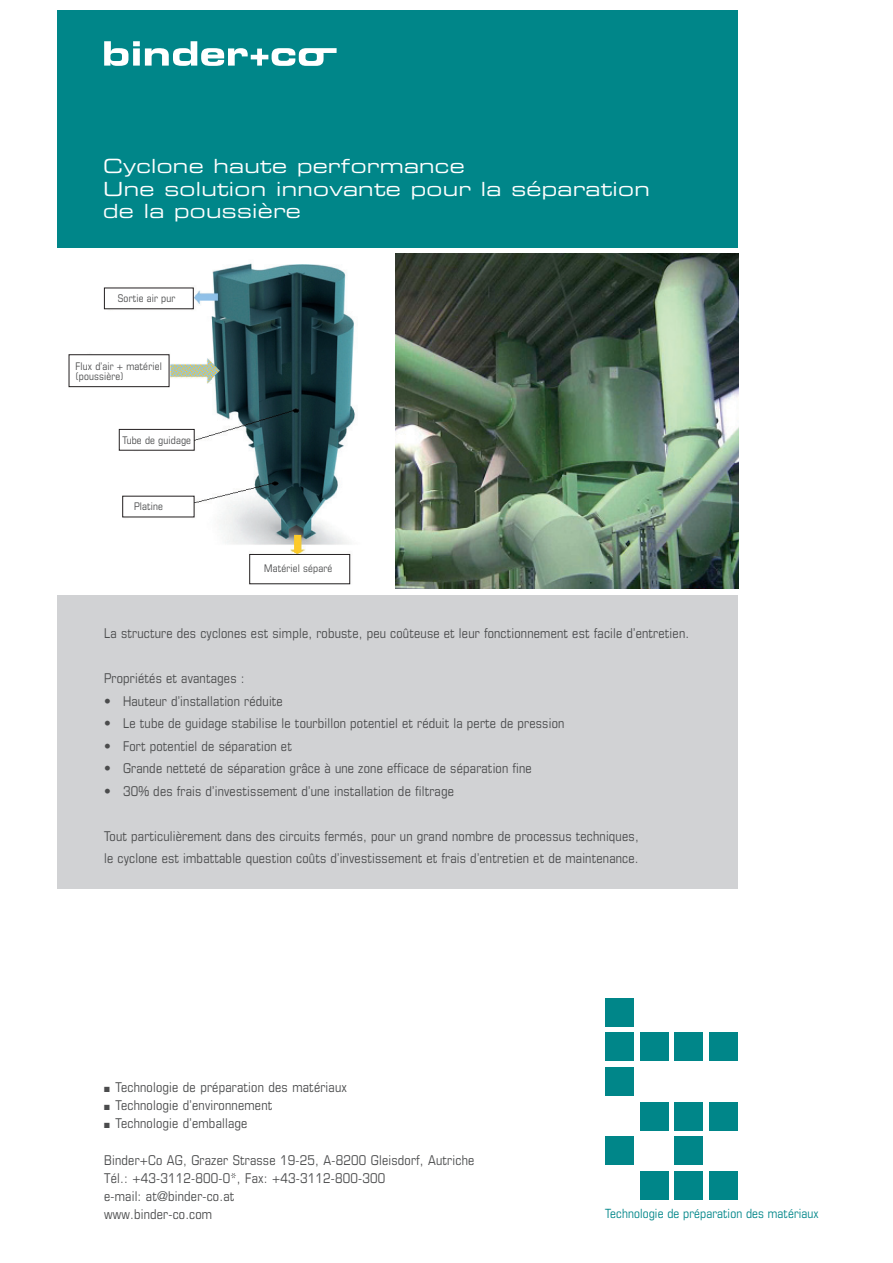
<style>
.page{position:relative;width:893px;height:1263px;background:#fff}
.page>*{position:absolute;margin:0;border:0;box-sizing:border-box;transform-origin:0 0}
.t1{font:19.5px/22.5px "Eurostile Extended Two";letter-spacing:.015em;color:#fff}
.t2{font:condensed 13.5px/18px "Eurostile";letter-spacing:.015em;color:#4b4c4d}
.t3{font:condensed 12.75px "Eurostile";letter-spacing:.01em;color:#008689}
.t4{font:condensed 10.5px/10.5px "Eurostile";letter-spacing:.015em;color:#4b4c4d}
</style>
<div class="page">
<div style="left:57px;top:10px;width:681px;height:238px;background:#008689"></div>
<svg style="left:104px;top:41px;width:233px;height:25px"></svg>
<div style="left:57px;top:595px;width:681px;height:294px;background:#d1d2d4"></div>
<div style="left:640px;top:1171px;width:28px;height:28px;background:#008689"></div>
<div style="left:674px;top:1171px;width:29px;height:28px;background:#008689"></div>
<div style="left:605px;top:1136px;width:29px;height:29px;background:#008689"></div>
<div style="left:640px;top:1102px;width:28px;height:28px;background:#008689"></div>
<div style="left:674px;top:1102px;width:29px;height:28px;background:#008689"></div>
<div style="left:605px;top:1067px;width:29px;height:29px;background:#008689"></div>
<div style="left:605px;top:1032px;width:29px;height:29px;background:#008689"></div>
<div style="left:640px;top:1032px;width:28px;height:29px;background:#008689"></div>
<div style="left:674px;top:1032px;width:29px;height:29px;background:#008689"></div>
<div style="left:709px;top:1032px;width:29px;height:29px;background:#008689"></div>
<div style="left:605px;top:998px;width:29px;height:28px;background:#008689"></div>
<div style="left:709px;top:1171px;width:29px;height:28px;background:#008689"></div>
<div style="left:709px;top:1102px;width:29px;height:28px;background:#008689"></div>
<div style="left:674px;top:1136px;width:29px;height:29px;background:#008689"></div>
<img style="left:88px;top:263px;width:267px;height:321px">
<img style="left:395px;top:253px;width:343px;height:335px">
<div style="left:104px;top:288px;width:89px;height:21px;background:#fff"></div>
<div style="left:69px;top:355px;width:100px;height:32px;background:#fff"></div>
<div style="left:69px;top:354px;width:100px;height:33px;border:1px solid #231f20"></div>
<div style="left:119px;top:429px;width:75px;height:21px;background:#fff"></div>
<div style="left:119px;top:429px;width:75px;height:21px;border:1px solid #231f20"></div>
<div style="left:123px;top:496px;width:71px;height:21px;background:#fff"></div>
<div style="left:250px;top:554px;width:100px;height:30px;background:#fff"></div>
<div style="left:249px;top:554px;width:101px;height:30px;border:1px solid #231f20"></div>
<h1 class="t1" style="left:103px;top:154px;width:548px">Cyclone haute performance<br>Une solution innovante pour la séparation de la poussière</h1>
<p class="t4" style="left:118px;top:293px;width:59px">Sortie air pur</p>
<p class="t4" style="left:76px;top:360px;width:88px">Flux d’air + matériel (poussière)</p>
<p class="t4" style="left:122px;top:434px;width:70px">Tube de guidage</p>
<p class="t4" style="left:134px;top:501px;width:30px">Platine</p>
<p class="t4" style="left:264px;top:563px;width:70px">Matériel séparé</p>
<p class="t2" style="left:104px;top:624px;width:587px">La structure des cyclones est simple, robuste, peu coûteuse et leur fonctionnement est facile d’entretien.</p>
<p class="t2" style="left:104px;top:669px;width:142px">Propriétés et avantages :</p>
<p class="t2" style="left:104px;top:692px;width:180px">• Hauteur d’installation réduite</p>
<p class="t2" style="left:104px;top:714px;width:462px">• Le tube de guidage stabilise le tourbillon potentiel et réduit la perte de pression</p>
<p class="t2" style="left:104px;top:737px;width:189px">• Fort potentiel de séparation et</p>
<p class="t2" style="left:104px;top:759px;width:429px">• Grande netteté de séparation grâce à une zone efficace de séparation fine</p>
<p class="t2" style="left:104px;top:782px;width:351px">• 30% des frais d’investissement d’une installation de filtrage</p>
<p class="t2" style="left:104px;top:824px;width:536px;line-height:22.5px">Tout particulièrement dans des circuits fermés, pour un grand nombre de processus techniques, le cyclone est imbattable question coûts d’investissement et frais d’entretien et de maintenance.</p>
<p class="t2" style="left:116px;top:1077px;width:233px">Technologie de préparation des matériaux<br>Technologie d’environnement<br>Technologie d’emballage</p>
<p class="t2" style="left:104px;top:1151px;width:372px">Binder+Co AG, Grazer Strasse 19-25, A-8200 Gleisdorf, Autriche Tél.: +43-3112-800-0*, Fax: +43-3112-800-300<br>e-mail: at@binder-co.at<br>www.binder-co.com</p>
<p class="t3" style="left:605px;top:1206px;width:215px">Technologie de préparation des matériaux</p>
</div>
